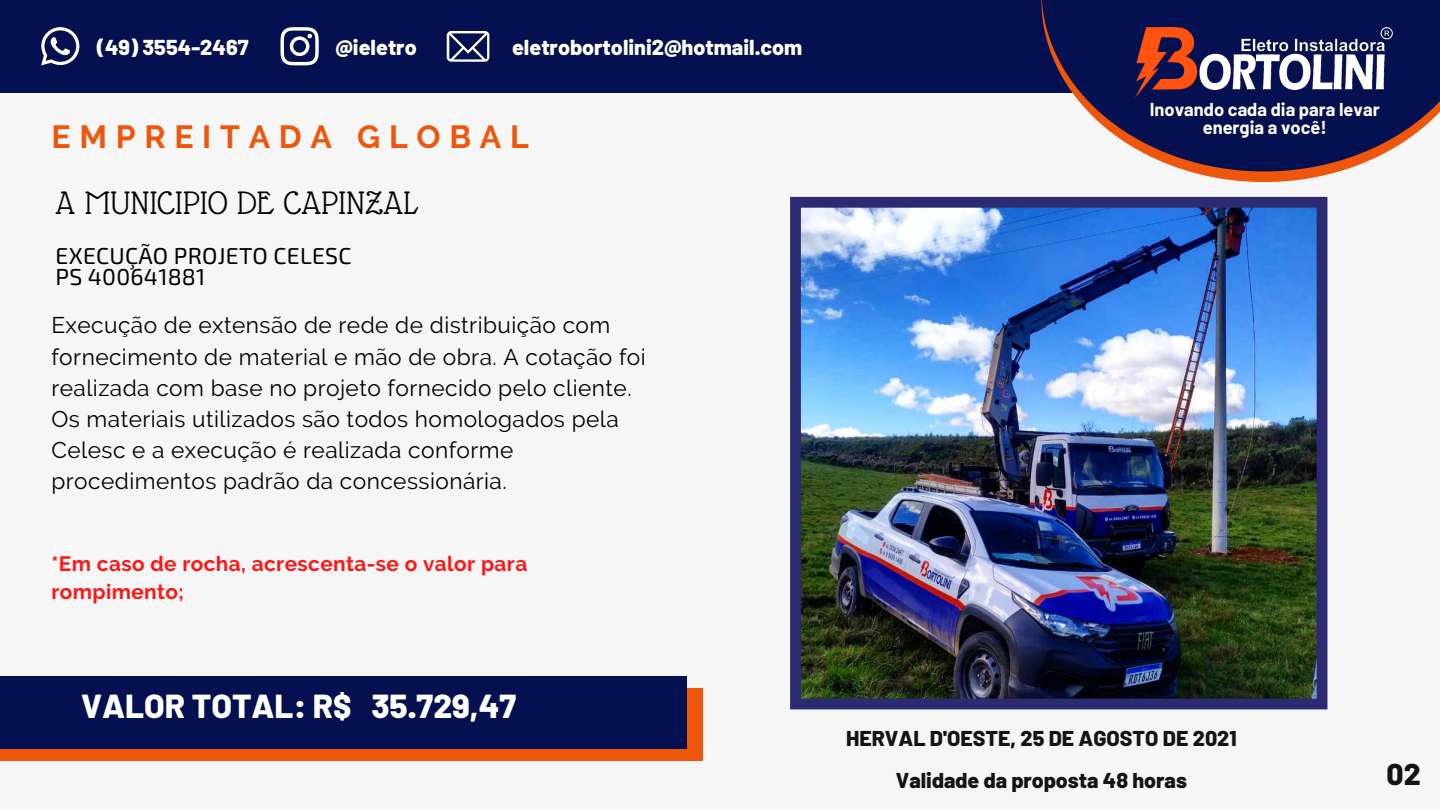
<style>
.page{position:relative;width:1440px;height:810px;background:#f6f6f6}
.page>*{position:absolute;margin:0;border:0;box-sizing:border-box;transform-origin:0 0}
.t1{font:35.3px "Glass Antiqua";letter-spacing:.01em;color:#000}
.t2{font:800 33.2px "Barlow";color:#fff}
.t3{font:700 32px "Raleway";letter-spacing:.275em;color:#ed560b}
.t4{font:800 30px "Barlow";color:#141414}
.t5{font:23px "Exo 2";letter-spacing:.01em;color:#000}
.t6{font:22.7px/31.2px "Raleway";letter-spacing:.02em;color:#000}
.t7{font:800 21.6px "Barlow";color:#fff}
.t8{font:800 21.5px "Barlow";color:#141414}
.t9{font:700 20.7px/28.4px "Raleway";letter-spacing:.02em;color:#ff1616}
.t10{font:700 18.2px/18.2px "Barlow";color:#fff;text-align:center}
</style>
<div class="page">
<div style="left:0;top:0;width:1440px;height:93px;background:#041050"></div>
<svg style="left:1188px;top:171px;width:152px;height:11px;fill:#ed560b"></svg>
<svg style="left:1041px;top:0;width:399px;height:171px;fill:#041050"></svg>
<img style="left:1136px;top:27px;width:256px;height:71px">
<svg style="left:41px;top:27px;width:38px;height:38px"></svg>
<svg style="left:281px;top:27px;width:38px;height:38px"></svg>
<svg style="left:447px;top:31px;width:42px;height:31px"></svg>
<div style="left:0;top:688px;width:703px;height:73px;background:#ed560b"></div>
<div style="left:0;top:677px;width:687px;height:72px;background:#041050"></div>
<img style="left:790px;top:197px;width:537px;height:512px">
<p class="t7" style="left:97px;top:33px;width:153px">(49) 3554-2467</p>
<p class="t7" style="left:335px;top:33px;width:83px">@ieletro</p>
<p class="t7" style="left:512px;top:33px;width:292px">eletrobortolini2@hotmail.com</p>
<p class="t3" style="left:51px;top:118px;width:479px">EMPREITADA GLOBAL</p>
<p class="t1" style="left:56px;top:185px;width:364px">A MUNICIPIO DE CAPINZAL</p>
<p class="t5" style="left:56px;top:241px;width:297px">EXECUÇÃO PROJETO CELESC</p>
<p class="t5" style="left:56px;top:262px;width:151px">PS 400641881</p>
<p class="t6" style="left:51px;top:310px;width:596px">Execução de extensão de rede de distribuição com fornecimento de material e mão de obra. A cotação foi realizada com base no projeto fornecido pelo cliente.<br>Os materiais utilizados são todos homologados pela Celesc e a execução é realizada conforme procedimentos padrão da concessionária.</p>
<p class="t9" style="left:51px;top:550px;width:477px">*Em caso de rocha, acrescenta-se o valor para rompimento;</p>
<p class="t2" style="left:81px;top:685px;width:437px">VALOR TOTAL: R$ 35.729,47</p>
<p class="t10" style="left:1150px;top:100px;width:231px">Inovando cada dia para levar energia a você!</p>
<p class="t8" style="left:846px;top:724px;width:392px">HERVAL D'OESTE, 25 DE AGOSTO DE 2021</p>
<p class="t8" style="left:896px;top:766px;width:293px">Validade da proposta 48 horas</p>
<p class="t4" style="left:1387px;top:755px;width:36px">02</p>
</div>
